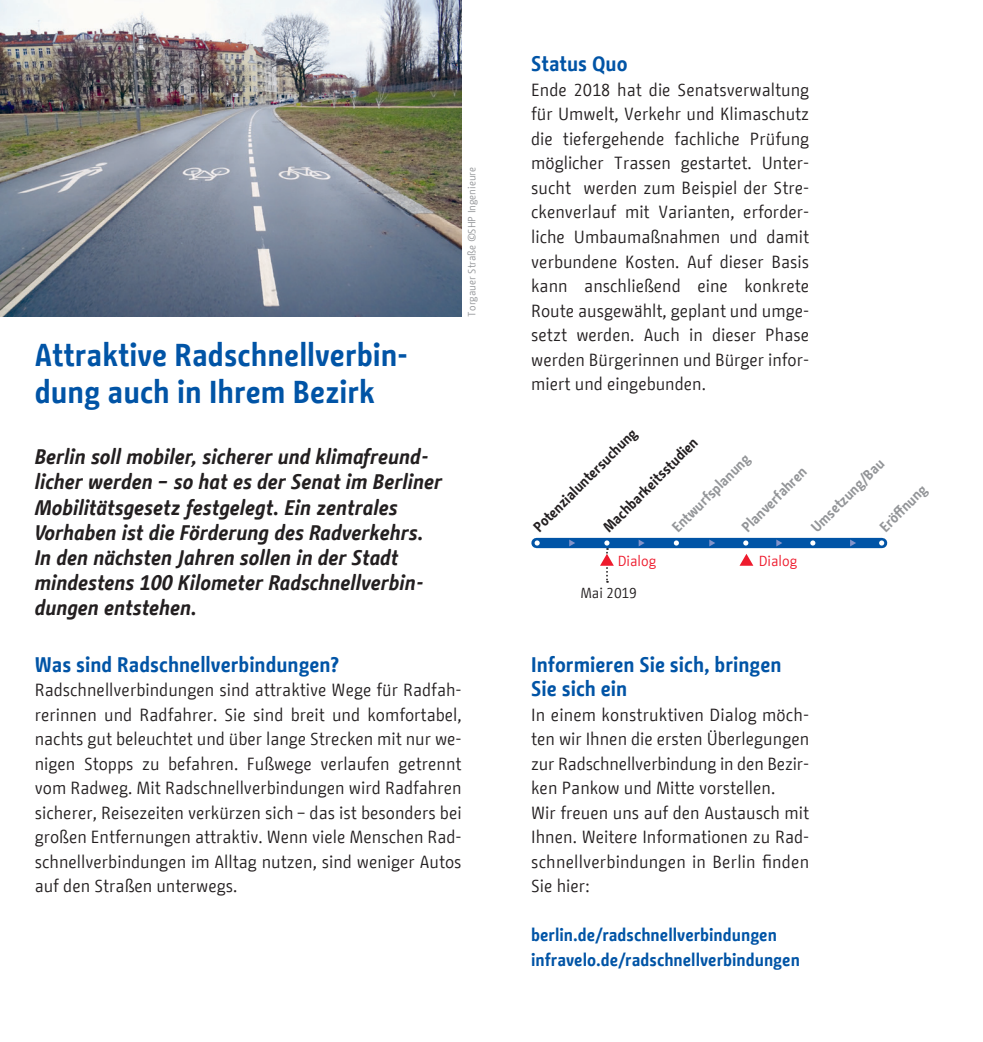
<style>
.page{position:relative;width:983px;height:1042px;background:#fff}
.page>*{position:absolute;margin:0;border:0;box-sizing:border-box;transform-origin:0 0}
.t1{font:700 31.5px/36.8px "BMF Change";color:#0154a6}
.t2{font:italic 700 21px/25.2px "BMF Change";color:#231f20}
.t3{font:700 21px/24.5px "BMF Change";color:#0154a6}
.t4{font:17.5px/24.5px "BMF Change";color:#231f20;text-align:justify}
.t5{font:700 17.5px/24.5px "BMF Change";color:#0154a6}
.t6{font:700 14.53px "BMF Change";color:#939598}
.t7{font:700 14.53px "BMF Change";color:#231f20}
.t8{font:14.53px "BMF Change";color:#ee1b2d}
.t9{font:14.53px "BMF Change";color:#231f20}
.t10{font:10.5px "BMF Change";color:#939598}
</style>
<div class="page">
<img style="left:0;top:0;width:461px;height:316px">
<div style="left:536px;top:538px;width:345px;height:10px;background:#0154a6"></div>
<svg style="left:534px;top:540px;width:5px;height:5px"></svg>
<svg style="left:673px;top:540px;width:5px;height:5px"></svg>
<svg style="left:743px;top:540px;width:5px;height:5px"></svg>
<svg style="left:810px;top:540px;width:5px;height:5px"></svg>
<svg style="left:879px;top:540px;width:5px;height:5px"></svg>
<svg style="left:569px;top:539px;width:6px;height:7px"></svg>
<svg style="left:600px;top:540px;width:13px;height:43px"></svg>
<svg style="left:739px;top:554px;width:14px;height:12px"></svg>
<svg style="left:638px;top:539px;width:6px;height:7px"></svg>
<svg style="left:709px;top:539px;width:6px;height:7px"></svg>
<svg style="left:776px;top:539px;width:6px;height:7px"></svg>
<svg style="left:850px;top:539px;width:5px;height:7px"></svg>
<p class="t10" style="left:464px;top:316px;width:151px;rotate:-90deg">Torgauer Straße ©SHP Ingenieure</p>
<h1 class="t1" style="left:35px;top:337px;width:371px">Attraktive Radschnellverbin&shy;dung auch in Ihrem Bezirk</h1>
<p class="t2" style="left:35px;top:444px;width:408px">Berlin soll mobiler, sicherer und klimafreund&shy;licher werden – so hat es der Senat im Berliner Mobilitätsgesetz festgelegt. Ein zentrales Vorhaben ist die Förderung des Radverkehrs.<br>In den nächsten Jahren sollen in der Stadt mindestens 100 Kilometer Radschnellverbin&shy;dungen entstehen.</p>
<p class="t3" style="left:35px;top:652px;width:305px">Was sind Radschnellverbindungen?</p>
<p class="t4" style="left:35px;top:678px;width:428px">Radschnellverbindungen sind attraktive Wege für Radfah&shy;rerinnen und Radfahrer. Sie sind breit und komfortabel, nachts gut beleuchtet und über lange Strecken mit nur we&shy;nigen Stopps zu befahren. Fußwege verlaufen getrennt vom Radweg. Mit Radschnellverbindungen wird Radfahren sicherer, Reisezeiten verkürzen sich – das ist besonders bei großen Entfernungen attraktiv. Wenn viele Menschen Rad&shy;schnellverbindungen im Alltag nutzen, sind weniger Autos auf den Straßen unterwegs.</p>
<p class="t3" style="left:531px;top:52px;width:98px">Status Quo</p>
<p class="t4" style="left:531px;top:78px;width:279px">Ende 2018 hat die Senatsverwaltung für Umwelt, Verkehr und Klimaschutz die tiefergehende fachliche Prüfung möglicher Trassen gestartet. Unter&shy;sucht werden zum Beispiel der Stre&shy;ckenverlauf mit Varianten, erforder&shy;liche Umbaumaßnahmen und damit verbundene Kosten. Auf dieser Basis kann anschließend eine konkrete Route ausgewählt, geplant und umge&shy;setzt werden. Auch in dieser Phase werden Bürgerinnen und Bürger infor&shy;miert und eingebunden.</p>
<p class="t7" style="left:528px;top:522px;width:141px;rotate:-45deg">Potenzialuntersuchung</p>
<p class="t7" style="left:598px;top:522px;width:128px;rotate:-45deg">Machbarkeitsstudien</p>
<p class="t6" style="left:667px;top:522px;width:105px;rotate:-45deg">Entwurfsplanung</p>
<p class="t6" style="left:736px;top:522px;width:87px;rotate:-45deg">Planverfahren</p>
<p class="t6" style="left:806px;top:522px;width:98px;rotate:-45deg">Umsetzung/Bau</p>
<p class="t6" style="left:874px;top:522px;width:61px;rotate:-45deg">Eröffnung</p>
<p class="t8" style="left:617px;top:551px;width:40px">Dialog</p>
<p class="t8" style="left:758px;top:551px;width:40px">Dialog</p>
<p class="t9" style="left:580px;top:583px;width:58px">Mai 2019</p>
<p class="t3" style="left:531px;top:652px;width:252px">Informieren Sie sich, bringen<br>Sie sich ein</p>
<p class="t4" style="left:531px;top:702px;width:279px;text-align:left">In einem konstruktiven Dialog möch&shy;ten wir Ihnen die ersten Überlegungen zur Radschnellverbindung in den Bezir&shy;ken Pankow und Mitte vorstellen.<br>Wir freuen uns auf den Austausch mit Ihnen. Weitere Informationen zu Rad&shy;schnellverbindungen in Berlin finden Sie hier:</p>
<p class="t5" style="left:531px;top:923px;width:270px">berlin.de/radschnellverbindungen infravelo.de/radschnellverbindungen</p>
</div>
